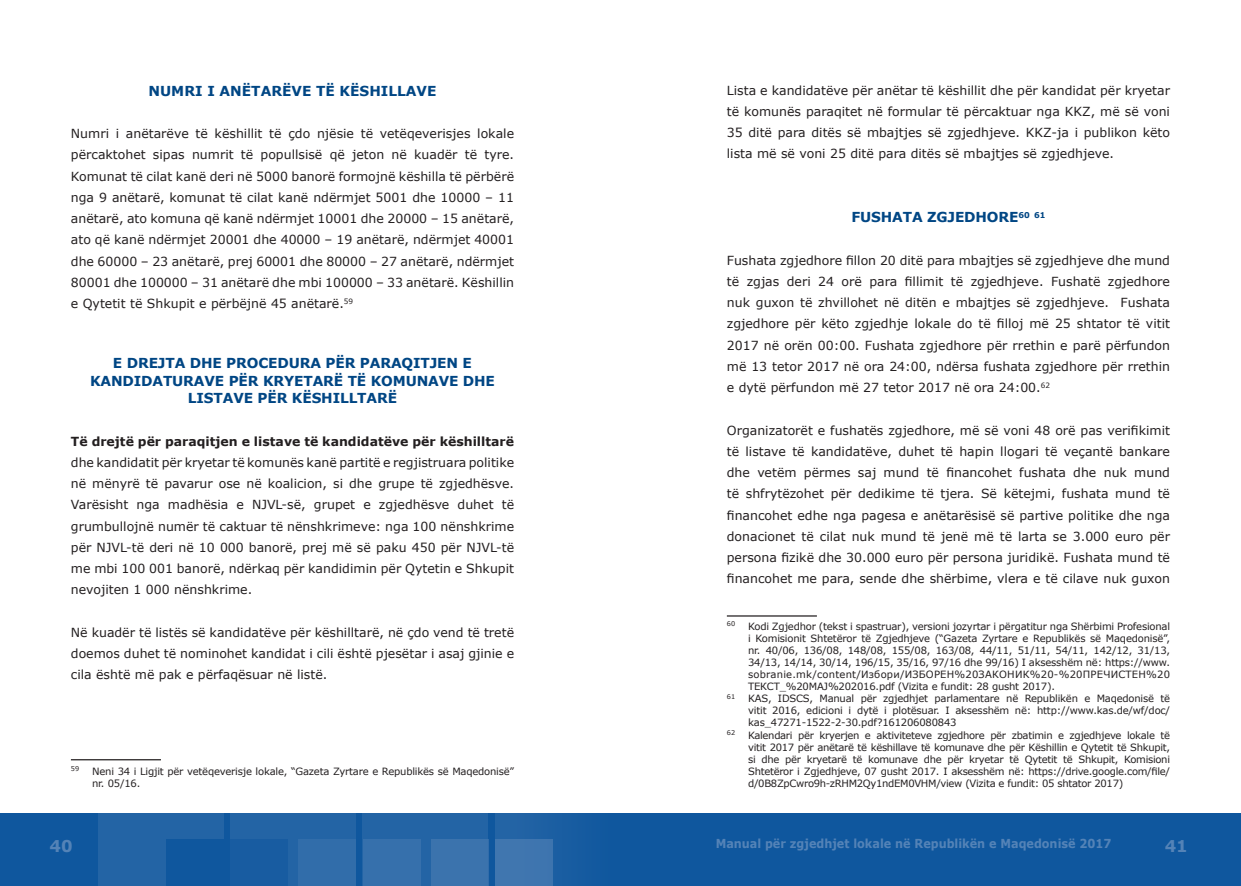
<style>
.page{position:relative;width:1241px;height:886px;background:#fff}
.page>*{position:absolute;margin:0;border:0;box-sizing:border-box;transform-origin:0 0}
.t1{font:700 16.25px "Verdana";color:#5483b7}
.t2{font:700 13.75px "Verdana";letter-spacing:-.01em;color:#004684}
.t3{font:12.5px/21.2px "Verdana";color:#231f20;text-align:justify}
.t4{font:700 12.5px "Verdana";color:#231f20}
.t5{font:700 12.38px "Verdana";color:#5483b7;scale:.91 1}
.t6{font:10px/12px "Verdana";letter-spacing:-.02em;color:#231f20;text-align:justify}
.t7{font:700 8px "Verdana";color:#004684}
.t8{font:6.5px "Verdana";color:#231f20}
</style>
<div class="page">
<div style="left:620px;top:813px;width:620px;height:73px;background:#0f579e"></div>
<div style="left:0;top:813px;width:620px;height:73px;background:#0f579e"></div>
<div style="left:98px;top:813px;width:125px;height:73px;background:#2364a5"></div>
<div style="left:230px;top:813px;width:126px;height:73px;background:#2364a5"></div>
<div style="left:363px;top:813px;width:125px;height:73px;background:#2364a5"></div>
<div style="left:495px;top:813px;width:125px;height:73px;background:#175ca1"></div>
<div style="left:230px;top:839px;width:58px;height:47px;background:#185ca1"></div>
<div style="left:166px;top:839px;width:58px;height:47px;background:#0f579e"></div>
<div style="left:298px;top:839px;width:58px;height:47px;background:#316daa"></div>
<div style="left:431px;top:839px;width:57px;height:47px;background:#3b73ad"></div>
<div style="left:495px;top:839px;width:58px;height:47px;background:#3f76af"></div>
<div style="left:363px;top:839px;width:57px;height:47px;background:#3670ac"></div>
<hr style="left:71px;top:759px;width:90px;height:1px;background:#231f20">
<hr style="left:726px;top:615px;width:90px;height:1px;background:#231f20">
<p class="t2" style="left:148px;top:81px;width:83px">NUMRI IANËTARË</p>
<p class="t2" style="left:291px;top:81px;width:59px">VETË KËSHILLA</p>
<p class="t2" style="left:416px;top:81px;width:19px">VE</p>
<p class="t3" style="left:71px;top:123px;width:444px">Numri i anëtarëve të këshillit të çdo njësie të vetëqeverisjes lokale përcaktohet sipas numrit të popullsisë që jeton në kuadër të tyre.<br>Komunat të cilat kanë deri në 5000 banorë formojnë këshilla të përbërë nga 9 anëtarë, komunat të cilat kanë ndërmjet 5001 dhe 10000 – 11 anëtarë, ato komuna që kanë ndërmjet 10001 dhe 20000 – 15 anëtarë, ato që kanë ndërmjet 20001 dhe 40000 – 19 anëtarë, ndërmjet 40001 dhe 60000 – 23 anëtarë, prej 60001 dhe 80000 – 27 anëtarë, ndërmjet 80001 dhe 100000 – 31 anëtarë dhe mbi 100000 – 33 anëtarë. Këshillin e Qytetit të Shkupit e përbëjnë 45 anëtarë.<sup>59</sup></p>
<p class="t2" style="left:113px;top:353px;width:25px">E DREJTA</p>
<p class="t2" style="left:190px;top:353px;width:11px">DHE</p>
<p class="t2" style="left:226px;top:353px;width:54px">PROCEDURA</p>
<p class="t2" style="left:325px;top:353px;width:55px">PËR PARAQITJEN</p>
<p class="t2" style="left:462px;top:353px;width:9px">E</p>
<p class="t2" style="left:90px;top:371px;width:12px">KANDIDATURA</p>
<p class="t2" style="left:204px;top:371px;width:101px">VE PËR KRYETARË</p>
<p class="t2" style="left:347px;top:371px;width:70px">TË KOMUNA</p>
<p class="t2" style="left:438px;top:371px;width:36px">VE DHE</p>
<p class="t2" style="left:188px;top:388px;width:10px">LISTA</p>
<p class="t2" style="left:233px;top:388px;width:69px">VE PËR KËSHILLTARË</p>
<p class="t4" style="left:71px;top:432px;width:444px">Të drejtë për paraqitjen e listave të kandidatëve për këshilltarë</p>
<p class="t3" style="left:71px;top:452px;width:444px">dhe kandidatit për kryetar të komunës kanë partitë e regjistruara politike në mënyrë të pavarur ose në koalicion, si dhe grupe të zgjedhësve.<br>Varësisht nga madhësia e NJVL-së, grupet e zgjedhësve duhet të grumbullojnë numër të caktuar të nënshkrimeve: nga 100 nënshkrime për NJVL-të deri në 10 000 banorë, prej më së paku 450 për NJVL-të me mbi 100 001 banorë, ndërkaq për kandidimin për Qytetin e Shkupit nevojiten 1 000 nënshkrime.</p>
<p class="t3" style="left:71px;top:622px;width:444px">Në kuadër të listës së kandidatëve për këshilltarë, në çdo vend të tretë doemos duhet të nominohet kandidat i cili është pjesëtar i asaj gjinie e cila është më pak e përfaqësuar në listë.</p>
<p class="t8" style="left:71px;top:764px;width:10px">59</p>
<p class="t6" style="left:92px;top:765px;width:423px">Neni 34 i Ligjit për vetëqeverisje lokale, “Gazeta Zyrtare e Republikës së Maqedonisë” nr. 05/16.</p>
<p class="t3" style="left:726px;top:79px;width:444px">Lista e kandidatëve për anëtar të këshillit dhe për kandidat për kryetar të komunës paraqitet në formular të përcaktuar nga KKZ, më së voni 35 ditë para ditës së mbajtjes së zgjedhjeve. KKZ-ja i publikon këto lista më së voni 25 ditë para ditës së mbajtjes së zgjedhjeve.</p>
<p class="t2" style="left:851px;top:207px;width:20px">FUSHATA</p>
<p class="t2" style="left:927px;top:207px;width:11px">ZGJEDHORE</p>
<p class="t7" style="left:1018px;top:209px;width:29px">60 61</p>
<p class="t3" style="left:726px;top:249px;width:444px">Fushata zgjedhore fillon 20 ditë para mbajtjes së zgjedhjeve dhe mund të zgjas deri 24 orë para fillimit të zgjedhjeve. Fushatë zgjedhore nuk guxon të zhvillohet në ditën e mbajtjes së zgjedhjeve. Fushata zgjedhore për këto zgjedhje lokale do të filloj më 25 shtator të vitit 2017 në orën 00:00. Fushata zgjedhore për rrethin e parë përfundon më 13 tetor 2017 në ora 24:00, ndërsa fushata zgjedhore për rrethin e dytë përfundon më 27 tetor 2017 në ora 24:00.<sup>62</sup></p>
<p class="t3" style="left:726px;top:419px;width:444px">Organizatorët e fushatës zgjedhore, më së voni 48 orë pas verifikimit të listave të kandidatëve, duhet të hapin llogari të veçantë bankare dhe vetëm përmes saj mund të financohet fushata dhe nuk mund të shfrytëzohet për dedikime të tjera. Së këtejmi, fushata mund të financohet edhe nga pagesa e anëtarësisë së partive politike dhe nga donacionet të cilat nuk mund të jenë më të larta se 3.000 euro për persona fizikë dhe 30.000 euro për persona juridikë. Fushata mund të financohet me para, sende dhe shërbime, vlera e të cilave nuk guxon</p>
<p class="t8" style="left:726px;top:619px;width:10px">60</p>
<p class="t6" style="left:748px;top:620px;width:423px">Kodi Zgjedhor (tekst i spastruar), versioni jozyrtar i përgatitur nga Shërbimi Profesional i Komisionit Shtetëror të Zgjedhjeve (“Gazeta Zyrtare e Republikës së Maqedonisë”, nr. 40/06, 136/08, 148/08, 155/08, 163/08, 44/11, 51/11, 54/11, 142/12, 31/13, 34/13, 14/14, 30/14, 196/15, 35/16, 97/16 dhe 99/16) I aksesshëm në: https://www. sobranie.mk/content/Избори/ИЗБОРЕН%20ЗАКОНИК%20-%20ПРЕЧИСТЕН%20<br>ТЕКСТ_%20МАЈ%202016.pdf (Vizita e fundit: 28 gusht 2017).</p>
<p class="t8" style="left:726px;top:692px;width:10px">61</p>
<p class="t6" style="left:748px;top:692px;width:423px">KAS, IDSCS, Manual për zgjedhjet parlamentare në Republikën e Maqedonisë të vitit 2016, edicioni i dytë i plotësuar. I aksesshëm në: http://www.kas.de/wf/doc/ kas_47271-1522-2-30.pdf?161206080843</p>
<p class="t8" style="left:726px;top:728px;width:10px">62</p>
<p class="t6" style="left:748px;top:729px;width:423px">Kalendari për kryerjen e aktiviteteve zgjedhore për zbatimin e zgjedhjeve lokale të vitit 2017 për anëtarë të këshillave të komunave dhe për Këshillin e Qytetit të Shkupit, si dhe për kryetarë të komunave dhe për kryetar të Qytetit të Shkupit, Komisioni Shtetëror i Zgjedhjeve, 07 gusht 2017. I aksesshëm në: https://drive.google.com/file/ d/0B8ZpCwro9h-zRHM2Qy1ndEM0VHM/view (Vizita e fundit: 05 shtator 2017)</p>
<h1 class="t1" style="left:50px;top:834px;width:25px">40</h1>
<p class="t5" style="left:715px;top:835px;width:436px">Manual për zgjedhjet lokale në Republikën e Maqedonisë 2017</p>
<h1 class="t1" style="left:1164px;top:834px;width:25px">41</h1>
</div>
